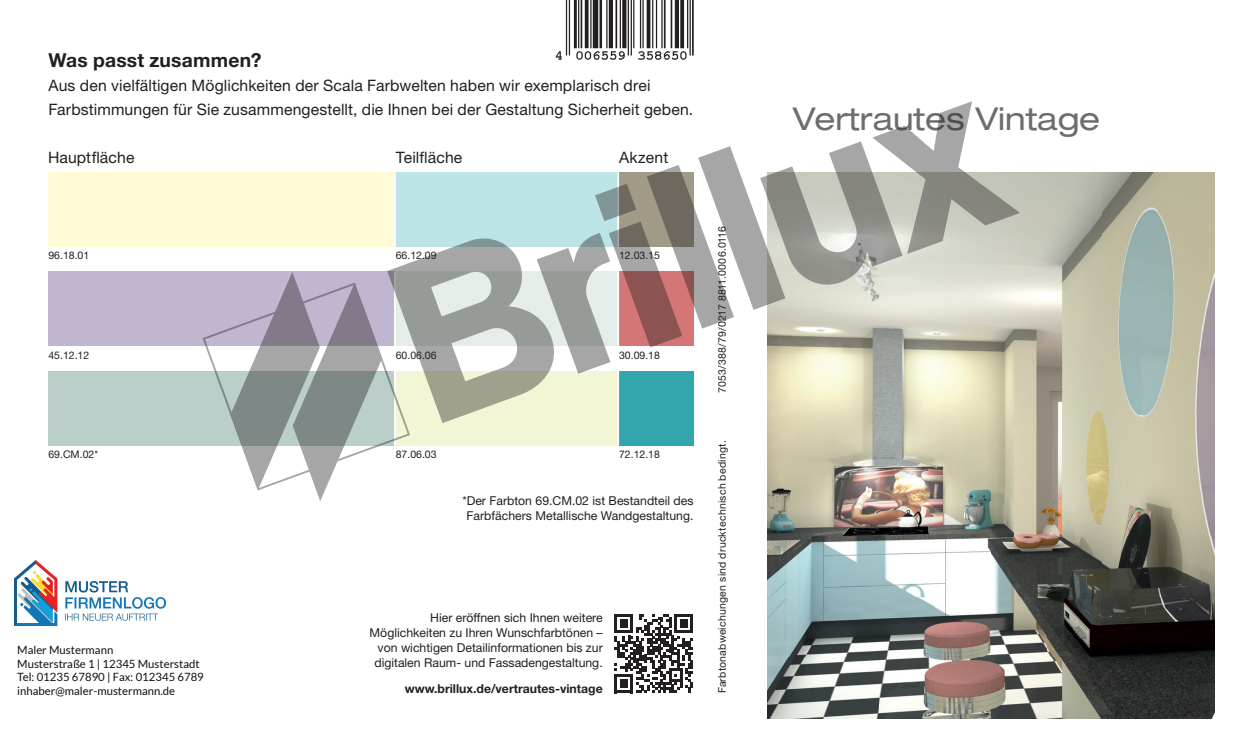
<style>
.page{position:relative;width:1237px;height:742px;background:#fff}
.page>*{position:absolute;margin:0;border:0;box-sizing:border-box;transform-origin:0 0}
.t1{font:expanded 31.5px "Helvetica Neue LT Pro";color:#6c6d70}
.t2{font:700 19.25px "Helvetica Neue LT Pro";letter-spacing:.01em;color:#231f20}
.t3{font:15.75px/23.8px "Helvetica Neue LT Pro";letter-spacing:.01em;color:#231f20}
.t4{font:12.25px/14.7px "Helvetica Neue LT Pro";color:#231f20;text-align:right}
.t5{font:700 12.25px "Helvetica Neue LT Pro";color:#231f20}
.t6{font:11.38px/13.7px "Lato";color:#0d1012}
.t7{font:10.5px "Helvetica Neue LT Pro";letter-spacing:.02em;color:#231f20}
</style>
<div class="page">
<img style="left:555px;top:0;width:139px;height:60px">
<img style="left:768px;top:172px;width:446px;height:546px">
<svg style="left:614px;top:614px;width:79px;height:79px"></svg>
<div style="left:48px;top:172px;width:348px;height:75px;background:#fffbd6"></div>
<div style="left:48px;top:371px;width:348px;height:74px;background:#baceca"></div>
<div style="left:48px;top:272px;width:348px;height:74px;background:#c1b6cf"></div>
<svg style="left:202px;top:328px;width:28px;height:118px"></svg>
<svg style="left:230px;top:101px;width:790px;height:400px"></svg>
<img style="left:15px;top:560px;width:151px;height:66px">
<h2 class="t2" style="left:48px;top:49px;width:215px">Was passt zusammen?</h2>
<p class="t3" style="left:48px;top:73px;width:646px">Aus den vielfältigen Möglichkeiten der Scala Farbwelten haben wir exemplarisch drei<br>Farbstimmungen für Sie zusammengestellt, die Ihnen bei der Gestaltung Sicherheit geben.</p>
<p class="t3" style="left:48px;top:145px;width:88px">Hauptfläche</p>
<p class="t3" style="left:396px;top:145px;width:68px">Teilfläche</p>
<p class="t3" style="left:619px;top:145px;width:51px">Akzent</p>
<p class="t7" style="left:48px;top:249px;width:42px">96.18.01</p>
<p class="t7" style="left:396px;top:249px;width:42px">66.12.09</p>
<p class="t7" style="left:619px;top:249px;width:42px">12.03.15</p>
<p class="t7" style="left:48px;top:349px;width:42px">45.12.12</p>
<p class="t7" style="left:396px;top:349px;width:42px">60.06.06</p>
<p class="t7" style="left:619px;top:349px;width:42px">30.09.18</p>
<p class="t7" style="left:48px;top:448px;width:51px">69.CM.02*</p>
<p class="t7" style="left:396px;top:448px;width:42px">87.06.03</p>
<p class="t7" style="left:619px;top:448px;width:42px">72.12.18</p>
<p class="t6" style="left:17px;top:643px;width:188px">Maler Mustermann<br>Musterstraße 1 | 12345 Musterstadt<br>Tel: 01235 67890 | Fax: 012345 6789 inhaber@maler-mustermann.de</p>
<p class="t4" style="left:462px;top:493px;width:232px;text-align:center">*Der Farbton 69.CM.02 ist Bestandteil des<br>Farbfächers Metallische Wandgestaltung.</p>
<p class="t4" style="left:370px;top:610px;width:235px">Hier eröffnen sich Ihnen weitere Möglichkeiten zu Ihren Wunschfarbtönen – von wichtigen Detailinformationen bis zur digitalen Raum- und Fassadengestaltung.</p>
<p class="t5" style="left:405px;top:681px;width:199px">www.brillux.de/vertrautes-vintage</p>
<p class="t7" style="left:716px;top:392px;width:168px;rotate:-90deg">7053/388/79/0217 8811.0006.0116</p>
<p class="t7" style="left:716px;top:693px;width:254px;rotate:-90deg">Farbtonabweichungen sind drucktechnisch bedingt.</p>
<h1 class="t1" style="left:793px;top:101px;width:309px">Vertrautes Vintage</h1>
</div>
